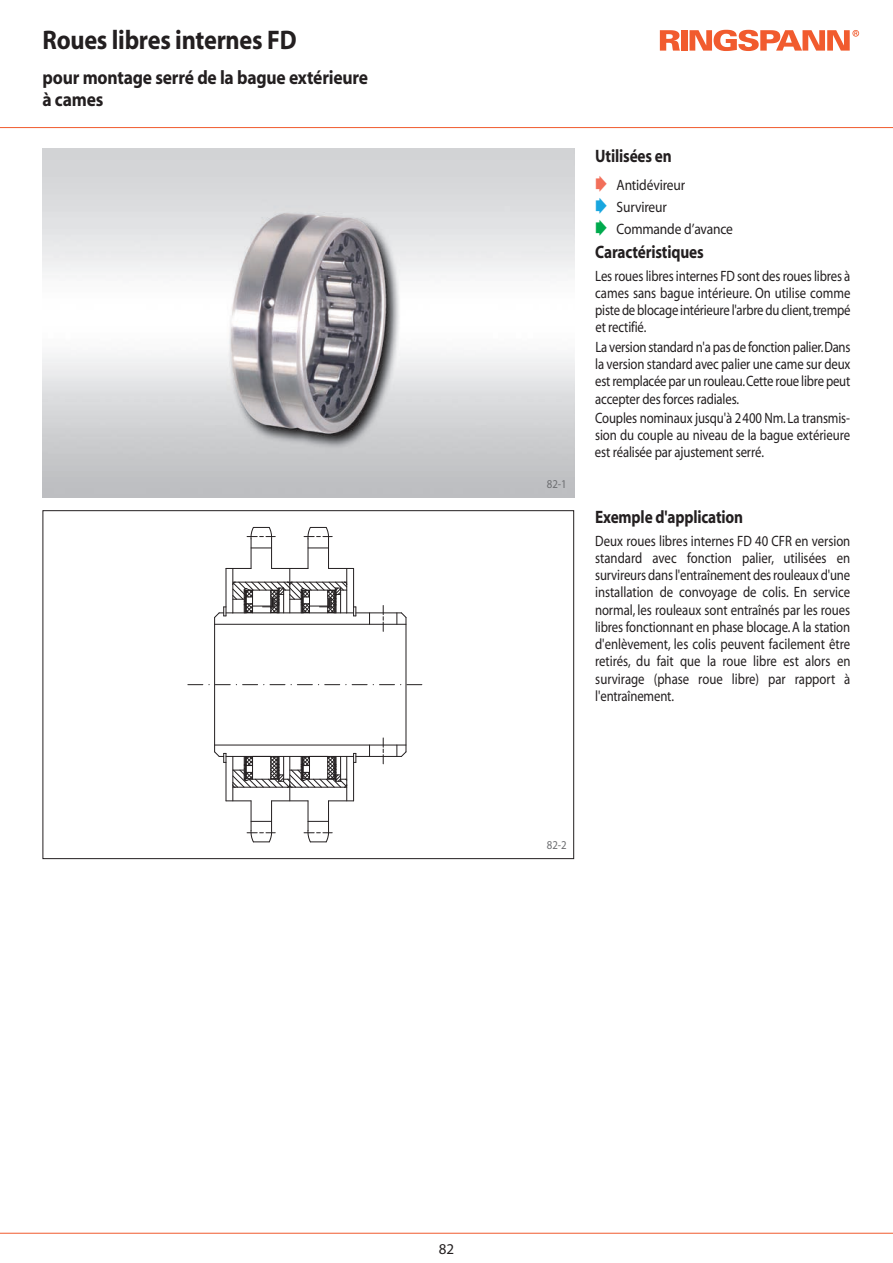
<style>
.page{position:relative;width:893px;height:1263px;background:#fff}
.page>*{position:absolute;margin:0;border:0;box-sizing:border-box;transform-origin:0 0}
.t1{font:700 27px "Myriad";letter-spacing:-.01em;color:#231f20;scale:.9 1}
.t2{font:700 19.5px/22.2px "Myriad";letter-spacing:-.01em;color:#231f20;scale:.9 1}
.t3{font:700 18px "Myriad";letter-spacing:-.01em;color:#231f20;scale:.85 1}
.t4{font:15px/17.2px "Myriad";letter-spacing:-.01em;color:#231f20;text-align:justify;scale:.85 1}
.t5{font:15px/21.6px "Myriad";letter-spacing:-.01em;color:#231f20;scale:.9 1}
.t6{font:15px "Myriad";letter-spacing:-.01em;color:#231f20}
.t7{font:12px "Myriad";color:#6c6d70;scale:.9 1}
.s1{color:#f26f5a}
.s2{color:#19a6df}
.s3{color:#00aa4d}
</style>
<div class="page">
<img style="left:43px;top:149px;width:531px;height:348px">
<hr style="left:0;top:127px;width:893px;height:1px;background:#f15b2e">
<hr style="left:0;top:1233px;width:893px;height:1px;background:#f15b2e">
<svg style="left:188px;top:684px;width:235px;height:1px"></svg>
<hr style="left:215px;top:624px;width:191px;height:1px;background:#231f20">
<hr style="left:215px;top:745px;width:191px;height:1px;background:#231f20">
<hr style="left:356px;top:613px;width:45px;height:1px;background:#231f20">
<hr style="left:356px;top:756px;width:45px;height:1px;background:#231f20">
<hr style="left:214px;top:617px;width:1px;height:135px;background:#231f20">
<hr style="left:406px;top:617px;width:1px;height:135px;background:#231f20">
<svg style="left:397px;top:612px;width:9px;height:12px"></svg>
<svg style="left:397px;top:745px;width:9px;height:12px"></svg>
<svg style="left:383px;top:738px;width:1px;height:26px"></svg>
<svg style="left:383px;top:605px;width:1px;height:26px"></svg>
<svg style="left:214px;top:751px;width:143px;height:92px"></svg>
<svg style="left:214px;top:527px;width:143px;height:91px"></svg>
<svg style="left:660px;top:30px;width:20px;height:21px"></svg>
<div style="left:681px;top:30px;width:6px;height:21px;background:#f15b2e"></div>
<svg style="left:689px;top:30px;width:170px;height:21px"></svg>
<p class="t1" style="left:43px;top:30px;width:284px">Roues libres internes FD</p>
<p class="t2" style="left:43px;top:68px;width:363px">pour montage serré de la bague extérieure à cames</p>
<p class="t7" style="left:547px;top:479px;width:23px">82-1</p>
<p class="t3" style="left:595px;top:149px;width:91px">Utilisées en</p>
<p class="t5" style="left:595px;top:176px;width:154px"><span class="s1">➧</span> Antidévireur<br><span class="s2">➧</span> Survireur<br><span class="s3">➧</span> Commande d’avance</p>
<p class="t3" style="left:595px;top:245px;width:129px">Caractéristiques</p>
<p class="t4" style="left:595px;top:268px;width:302px">Les roues libres internes FD sont des roues libres à cames sans bague intérieure. On utilise comme piste de blocage intérieure l'arbre du client, trempé et rectifié.</p>
<p class="t4" style="left:595px;top:339px;width:302px">La version standard n'a pas de fonction palier. Dans la version standard avec palier une came sur deux est remplacée par un rouleau. Cette roue libre peut accepter des forces radiales.</p>
<p class="t4" style="left:595px;top:411px;width:302px">Couples nominaux jusqu'à 2 400 Nm. La transmis&shy;sion du couple au niveau de la bague extérieure est réalisée par ajustement serré.</p>
<p class="t3" style="left:595px;top:510px;width:175px">Exemple d'application</p>
<p class="t4" style="left:595px;top:533px;width:302px">Deux roues libres internes FD 40 CFR en version standard avec fonction palier, utilisées en survireurs dans l'entraînement des rouleaux d'une installation de convoyage de colis. En service normal, les rouleaux sont entraînés par les roues libres fonctionnant en phase blocage. A la station d'enlèvement, les colis peuvent facilement être retirés, du fait que la roue libre est alors en survirage (phase roue libre) par rapport à l'entraînement.</p>
<p class="t7" style="left:547px;top:841px;width:23px">82-2</p>
<p class="t6" style="left:439px;top:1243px;width:17px">82</p>
</div>
